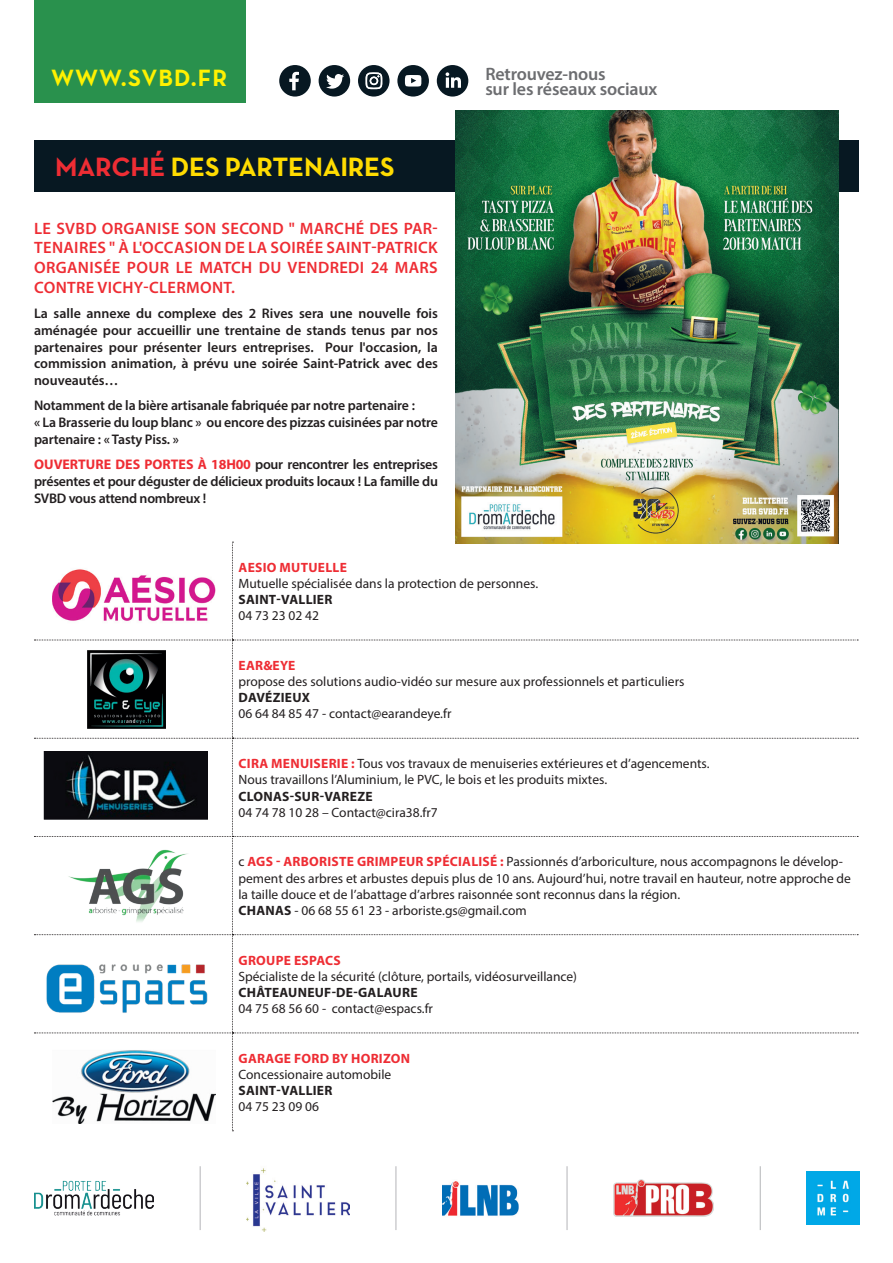
<style>
.page{position:relative;width:893px;height:1263px;background:#fff}
.page>*{position:absolute;margin:0;border:0;box-sizing:border-box;transform-origin:0 0}
.t1{font:700 27px "Neutraface Text";letter-spacing:-.01em;color:#ffdc01}
.t2{font:700 24px "Neutraface Text";letter-spacing:.045em;color:#fff101}
.t3{font:600 18px "Myriad Pro";letter-spacing:-.01em;color:#6c6d70}
.t4{font:600 16.5px/19.8px "Myriad Pro";letter-spacing:.02em;color:#ee2d34;text-align:justify}
.t5{font:600 13.95px/16.8px "Myriad Pro";letter-spacing:-.01em;color:#231f20;text-align:justify}
.t6{font:13.5px/16.2px "Myriad Pro";color:#231f20}
.t7{font:700 13.5px "Myriad Pro";letter-spacing:.02em;color:#231f20}
.t8{font:700 13.5px "Myriad Pro";letter-spacing:.02em;color:#ee2d34}
.s1{color:#ee2d34}
.s2{font-weight:700;color:#ee2d34}
.s3{font-weight:700}
</style>
<div class="page">
<div style="left:34px;top:0;width:211px;height:102px;background:#29914d"></div>
<div style="left:279px;top:65px;width:32px;height:32px;background:#071822;border-radius:50%"></div>
<svg style="left:289px;top:72px;width:10px;height:18px"></svg>
<div style="left:319px;top:65px;width:31px;height:32px;background:#071822;border-radius:50%"></div>
<svg style="left:326px;top:74px;width:18px;height:15px"></svg>
<div style="left:358px;top:65px;width:32px;height:32px;background:#071822;border-radius:50%"></div>
<svg style="left:365px;top:72px;width:17px;height:17px"></svg>
<div style="left:437px;top:65px;width:31px;height:32px;background:#071822;border-radius:50%"></div>
<svg style="left:446px;top:72px;width:15px;height:16px"></svg>
<div style="left:397px;top:65px;width:32px;height:32px;background:#071822;border-radius:50%"></div>
<svg style="left:405px;top:75px;width:17px;height:12px"></svg>
<div style="left:34px;top:140px;width:825px;height:51px;background:#071822"></div>
<svg style="left:34px;top:542px;width:824px;height:589px"></svg>
<img style="left:52px;top:562px;width:163px;height:65px">
<img style="left:455px;top:111px;width:383px;height:433px">
<img style="left:85px;top:649px;width:83px;height:81px">
<img style="left:43px;top:752px;width:164px;height:68px">
<img style="left:45px;top:955px;width:163px;height:61px">
<img style="left:52px;top:1047px;width:163px;height:76px">
<img style="left:67px;top:845px;width:123px;height:83px">
<img style="left:807px;top:1172px;width:52px;height:52px">
<hr style="left:760px;top:1166px;width:1px;height:64px;background:#bcbdc0">
<hr style="left:566px;top:1166px;width:2px;height:64px;background:#bcbdc0">
<hr style="left:395px;top:1166px;width:1px;height:64px;background:#bcbdc0">
<hr style="left:200px;top:1166px;width:1px;height:64px;background:#bcbdc0">
<img style="left:247px;top:1168px;width:102px;height:63px">
<img style="left:442px;top:1181px;width:77px;height:35px">
<img style="left:613px;top:1179px;width:100px;height:38px">
<img style="left:34px;top:1180px;width:120px;height:36px">
<p class="t2" style="left:51px;top:62px;width:178px">WWW.SVBD.FR</p>
<p class="t1" style="left:55px;top:150px;width:341px"><span class="s1">MARCHÉ</span> DES PARTENAIRES</p>
<p class="t4" style="left:34px;top:218px;width:405px">LE SVBD ORGANISE SON SECOND " MARCHÉ DES PAR-TENAIRES " À L'OCCASION DE LA SOIRÉE SAINT-PATRICK ORGANISÉE POUR LE MATCH DU VENDREDI 24 MARS CONTRE VICHY-CLERMONT.</p>
<p class="t5" style="left:34px;top:305px;width:405px">La salle annexe du complexe des 2 Rives sera une nouvelle fois aménagée pour accueillir une trentaine de stands tenus par nos partenaires pour présenter leurs entreprises. Pour l'occasion, la commission animation, à prévu une soirée Saint-Patrick avec des nouveautés…</p>
<p class="t5" style="left:34px;top:397px;width:382px">Notamment de la bière artisanale fabriquée par notre partenaire :</p>
<p class="t5" style="left:34px;top:414px;width:405px">« La Brasserie du loup blanc » ou encore des pizzas cuisinées par notre partenaire : « Tasty Piss. »</p>
<p class="t5" style="left:34px;top:456px;width:405px"><span class="s2">OUVERTURE DES PORTES À 18H00</span> pour rencontrer les entreprises présentes et pour déguster de délicieux produits locaux ! La famille du SVBD vous attend nombreux !</p>
<p class="t3" style="left:485px;top:63px;width:122px">Retrouvez-nous</p>
<p class="t3" style="left:485px;top:78px;width:174px">sur les réseaux sociaux</p>
<p class="t8" style="left:239px;top:558px;width:110px">AESIO MUTUELLE</p>
<p class="t6" style="left:238px;top:575px;width:301px">Mutuelle spécialisée dans la protection de personnes.</p>
<p class="t7" style="left:239px;top:591px;width:95px">SAINT-VALLIER</p>
<p class="t6" style="left:238px;top:607px;width:82px">04 73 23 02 42</p>
<p class="t8" style="left:239px;top:656px;width:58px">EAR&amp;EYE</p>
<p class="t6" style="left:238px;top:673px;width:447px">propose des solutions audio-vidéo sur mesure aux professionnels et particuliers</p>
<p class="t7" style="left:239px;top:689px;width:73px">DAVÉZIEUX</p>
<p class="t6" style="left:238px;top:706px;width:214px">06 64 84 85 47 - contact@earandeye.fr</p>
<p class="t6" style="left:239px;top:755px;width:472px"><span class="s2">CIRA MENUISERIE :</span> Tous vos travaux de menuiseries extérieures et d’agencements.</p>
<p class="t6" style="left:238px;top:771px;width:370px">Nous travaillons l’Aluminium, le PVC, le bois et les produits mixtes.</p>
<p class="t7" style="left:239px;top:787px;width:136px">CLONAS-SUR-VAREZE</p>
<p class="t6" style="left:238px;top:804px;width:201px">04 74 78 10 28 – Contact@cira38.fr7</p>
<p class="t6" style="left:238px;top:853px;width:614px">c <span class="s2">AGS - ARBORISTE GRIMPEUR SPÉCIALISÉ :</span> Passionnés d’arboriculture, nous accompagnons le dévelop&shy;pement des arbres et arbustes depuis plus de 10 ans. Aujourd’hui, notre travail en hauteur, notre approche de la taille douce et de l’abattage d’arbres raisonnée sont reconnus dans la région.</p>
<p class="t6" style="left:239px;top:902px;width:290px"><span class="s3">CHANAS</span> - 06 68 55 61 23 - arboriste.gs@gmail.com</p>
<p class="t8" style="left:239px;top:951px;width:104px">GROUPE ESPACS</p>
<p class="t6" style="left:238px;top:968px;width:340px">Spécialiste de la sécurité (clôture, portails, vidéosurveillance)</p>
<p class="t7" style="left:239px;top:984px;width:180px">CHÂTEAUNEUF-DE-GALAURE</p>
<p class="t6" style="left:238px;top:1000px;width:196px">04 75 68 56 60 - contact@espacs.fr</p>
<p class="t8" style="left:239px;top:1049px;width:173px">GARAGE FORD BY HORIZON</p>
<p class="t6" style="left:238px;top:1066px;width:154px">Concessionaire automobile</p>
<p class="t7" style="left:239px;top:1082px;width:95px">SAINT-VALLIER</p>
<p class="t6" style="left:238px;top:1098px;width:82px">04 75 23 09 06</p>
</div>
